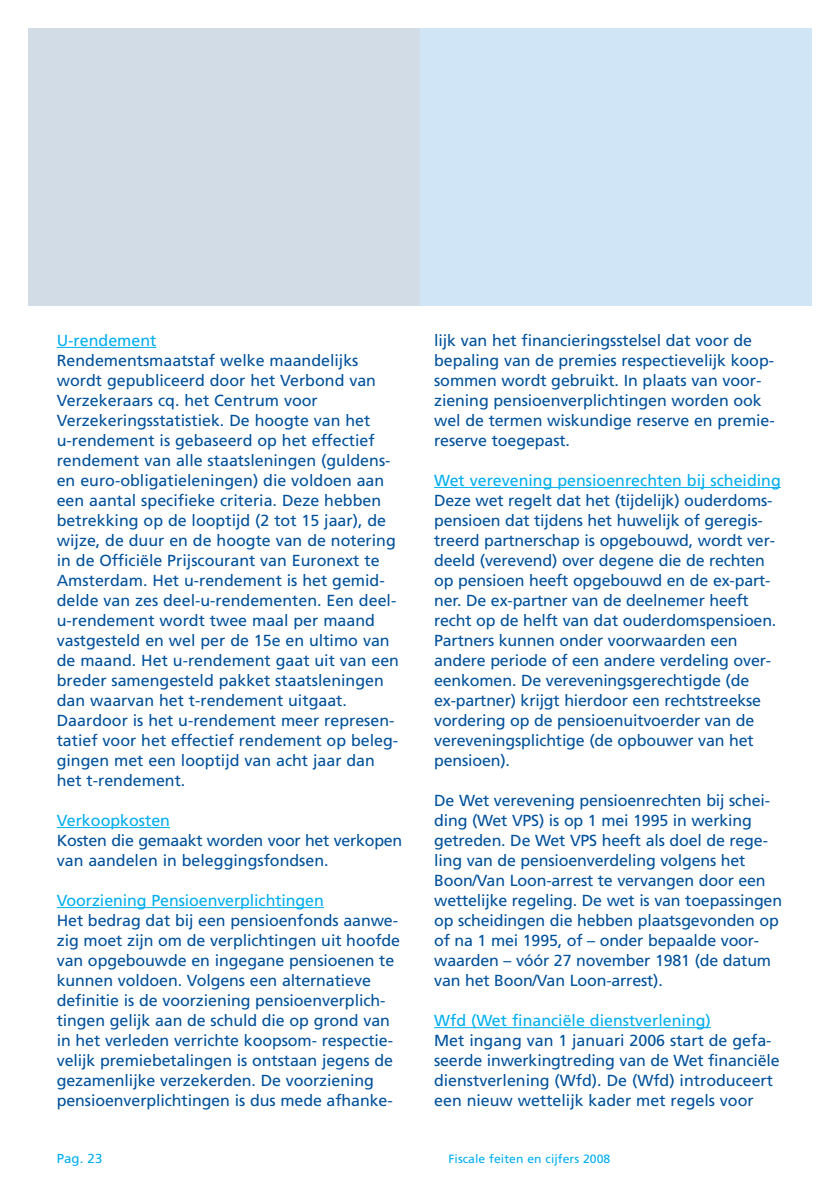
<style>
.page{position:relative;width:840px;height:1191px;background:#fff}
.page>*{position:absolute;margin:0;border:0;box-sizing:border-box;transform-origin:0 0}
.t1{font:16px/20px "Frutiger LT";letter-spacing:-.005em;color:#01519b}
.t2{font:16px "Frutiger LT";color:#00aeef}
.t3{font:13px "Frutiger LT";color:#00aeef}
.t4{font:12px "Frutiger LT";letter-spacing:.005em;color:#00aeef}
</style>
<div class="page">
<div style="left:28px;top:28px;width:392px;height:278px;background:#d2dce6"></div>
<div style="left:420px;top:28px;width:391px;height:278px;background:#d0e5f5"></div>
<hr style="left:57px;top:347px;width:99px;height:1px;background:#00aeef">
<hr style="left:67px;top:827px;width:103px;height:1px;background:#00aeef">
<hr style="left:66px;top:907px;width:258px;height:1px;background:#00aeef">
<svg style="left:434px;top:487px;width:15px;height:1px"></svg>
<hr style="left:449px;top:487px;width:331px;height:1px;background:#00aeef">
<hr style="left:434px;top:1027px;width:58px;height:1px;background:#00aeef">
<hr style="left:491px;top:1027px;width:219px;height:1px;background:#00aeef">
<p class="t2" style="left:57px;top:334px;width:101px">U-rendement</p>
<p class="t1" style="left:57px;top:351px;width:343px">Rendementsmaatstaf welke maandelijks wordt gepubliceerd door het Verbond van Verzekeraars cq. het Centrum voor Verzekeringsstatistiek. De hoogte van het u-rendement is gebaseerd op het effectief rendement van alle staatsleningen (guldens&shy;en euro-obligatieleningen) die voldoen aan een aantal specifieke criteria. Deze hebben betrekking op de looptijd (2 tot 15 jaar), de wijze, de duur en de hoogte van de notering in de Officiële Prijscourant van Euronext te Amsterdam. Het u-rendement is het gemid&shy;delde van zes deel-u-rendementen. Een deel&shy;u-rendement wordt twee maal per maand vastgesteld en wel per de 15e en ultimo van de maand. Het u-rendement gaat uit van een breder samengesteld pakket staatsleningen dan waarvan het t-rendement uitgaat.<br>Daardoor is het u-rendement meer represen&shy;tatief voor het effectief rendement op beleg&shy;gingen met een looptijd van acht jaar dan het t-rendement.</p>
<p class="t2" style="left:57px;top:814px;width:115px">Verkoopkosten</p>
<p class="t1" style="left:57px;top:831px;width:347px">Kosten die gemaakt worden voor het verkopen van aandelen in beleggingsfondsen.</p>
<p class="t2" style="left:57px;top:894px;width:268px">Voorziening Pensioenverplichtingen</p>
<p class="t1" style="left:57px;top:911px;width:344px">Het bedrag dat bij een pensioenfonds aanwe&shy;zig moet zijn om de verplichtingen uit hoofde van opgebouwde en ingegane pensioenen te kunnen voldoen. Volgens een alternatieve definitie is de voorziening pensioenverplich&shy;tingen gelijk aan de schuld die op grond van in het verleden verrichte koopsom- respectie&shy;velijk premiebetalingen is ontstaan jegens de gezamenlijke verzekerden. De voorziening pensioenverplichtingen is dus mede afhanke-</p>
<p class="t1" style="left:434px;top:331px;width:342px">lijk van het financieringsstelsel dat voor de bepaling van de premies respectievelijk koop&shy;sommen wordt gebruikt. In plaats van voor&shy;ziening pensioenverplichtingen worden ook wel de termen wiskundige reserve en premie&shy;reserve toegepast.</p>
<p class="t2" style="left:434px;top:474px;width:348px">Wet verevening pensioenrechten bij scheiding</p>
<p class="t1" style="left:434px;top:491px;width:343px">Deze wet regelt dat het (tijdelijk) ouderdoms&shy;pensioen dat tijdens het huwelijk of geregis&shy;treerd partnerschap is opgebouwd, wordt ver&shy;deeld (verevend) over degene die de rechten op pensioen heeft opgebouwd en de ex-part&shy;ner. De ex-partner van de deelnemer heeft recht op de helft van dat ouderdomspensioen.<br>Partners kunnen onder voorwaarden een andere periode of een andere verdeling over&shy;eenkomen. De vereveningsgerechtigde (de ex-partner) krijgt hierdoor een rechtstreekse vordering op de pensioenuitvoerder van de vereveningsplichtige (de opbouwer van het pensioen).</p>
<p class="t1" style="left:434px;top:791px;width:349px">De Wet verevening pensioenrechten bij schei&shy;ding (Wet VPS) is op 1 mei 1995 in werking getreden. De Wet VPS heeft als doel de rege&shy;ling van de pensioenverdeling volgens het Boon/Van Loon-arrest te vervangen door een wettelijke regeling. De wet is van toepassingen op scheidingen die hebben plaatsgevonden op of na 1 mei 1995, of – onder bepaalde voor&shy;waarden – vóór 27 november 1981 (de datum van het Boon/Van Loon-arrest).</p>
<p class="t2" style="left:434px;top:1014px;width:278px">Wfd (Wet financiële dienstverlening)</p>
<p class="t1" style="left:434px;top:1031px;width:347px">Met ingang van 1 januari 2006 start de gefa&shy;seerde inwerkingtreding van de Wet financiële dienstverlening (Wfd). De (Wfd) introduceert een nieuw wettelijk kader met regels voor</p>
<p class="t3" style="left:57px;top:1153px;width:47px">Pag. 23</p>
<p class="t4" style="left:448px;top:1154px;width:163px">Fiscale feiten en cijfers 2008</p>
</div>
